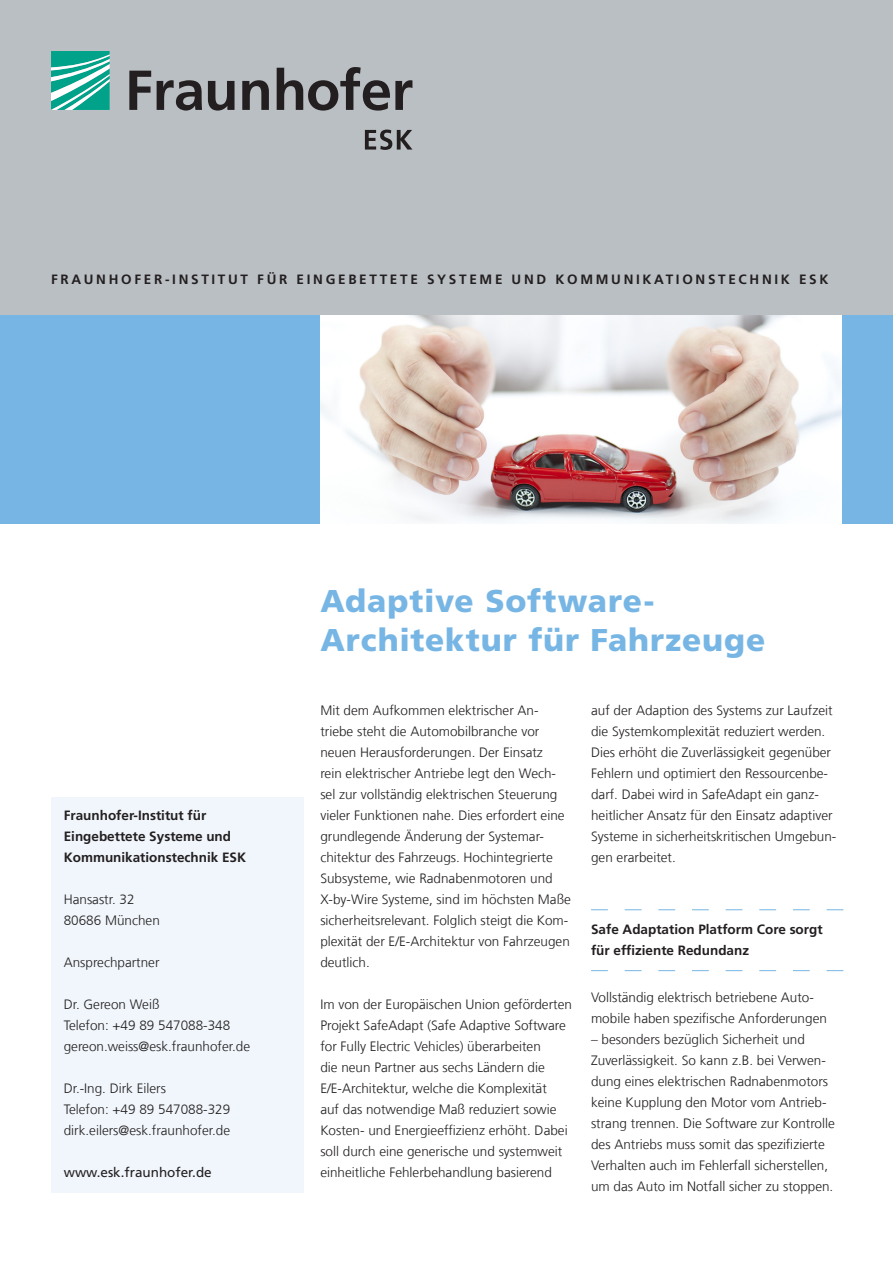
<style>
.page{position:relative;width:893px;height:1263px;background:#fff}
.page>*{position:absolute;margin:0;border:0;box-sizing:border-box;transform-origin:0 0}
.t1{font:900 31.5px "Frutiger LT Com";letter-spacing:.03em;color:#77b6e4}
.t2{font:300 13.5px/21px "Frutiger LT Com";color:#231f20}
.Zwischenüberschrift{font:700 13.5px/21px "Frutiger LT Com";color:#231f20}
.Zwischenüberschrift-2{font:700 13.5px "Frutiger LT Com";letter-spacing:.2em;color:#231f20}
.t3{font:13.5px "Frutiger LT Com";color:#231f20}
</style>
<div class="page">
<div style="left:0;top:0;width:893px;height:327px;background:#babfc3"></div>
<svg style="left:591px;top:909px;width:252px;height:1px"></svg>
<svg style="left:591px;top:970px;width:252px;height:1px"></svg>
<div style="left:51px;top:797px;width:252px;height:396px;background:#f0f6fb"></div>
<svg style="left:51px;top:51px;width:59px;height:59px"></svg>
<svg style="left:129px;top:67px;width:283px;height:44px"></svg>
<svg style="left:365px;top:130px;width:47px;height:20px"></svg>
<div style="left:0;top:315px;width:893px;height:209px;background:#77b6e4"></div>
<img style="left:320px;top:315px;width:522px;height:209px">
<p class="Zwischenüberschrift-2" style="left:51px;top:271px;width:779px">FRAUNHOFER-INSTITUT FÜR EINGEBETTETE SYSTEME UND KOMMUNIKATIONSTECHNIK ESK</p>
<p class="Zwischenüberschrift" style="left:64px;top:805px;width:144px">Fraunhofer-Institut für</p>
<p class="Zwischenüberschrift" style="left:64px;top:826px;width:169px">Eingebettete Systeme und</p>
<p class="Zwischenüberschrift" style="left:64px;top:847px;width:184px">Kommunikationstechnik ESK</p>
<p class="t2" style="left:64px;top:889px;width:72px">Hansastr. 32</p>
<p class="t2" style="left:64px;top:910px;width:98px">80686 München</p>
<p class="t2" style="left:64px;top:952px;width:97px">Ansprechpartner</p>
<p class="t2" style="left:64px;top:994px;width:97px">Dr. Gereon Weiß</p>
<p class="t2" style="left:64px;top:1015px;width:168px">Telefon: +49 89 547088-348</p>
<p class="t2" style="left:64px;top:1036px;width:188px">gereon.weiss@esk.fraunhofer.de</p>
<p class="t2" style="left:64px;top:1078px;width:104px">Dr.-Ing. Dirk Eilers</p>
<p class="t2" style="left:64px;top:1099px;width:168px">Telefon: +49 89 547088-329</p>
<p class="t2" style="left:64px;top:1120px;width:168px">dirk.eilers@esk.fraunhofer.de</p>
<p class="t3" style="left:64px;top:1164px;width:150px">www.esk.fraunhofer.de</p>
<p class="t1" style="left:320px;top:582px;width:336px">Adaptive Software-</p>
<p class="t1" style="left:320px;top:621px;width:446px">Architektur für Fahrzeuge</p>
<p class="t2" style="left:320px;top:700px;width:252px">Mit dem Aufkommen elektrischer An&shy;triebe steht die Automobilbranche vor neuen Herausforderungen. Der Einsatz<br>rein elektrischer Antriebe legt den Wech&shy;sel zur vollständig elektrischen Steuerung vieler Funktionen nahe. Dies erfordert eine grundlegende Änderung der Systemar&shy;chitektur des Fahrzeugs. Hochintegrierte Subsysteme, wie Radnabenmotoren und X-by-Wire Systeme, sind im höchsten Maße sicherheitsrelevant. Folglich steigt die Kom&shy;plexität der E/E-Architektur von Fahrzeugen deutlich.</p>
<p class="t2" style="left:320px;top:994px;width:253px">Im von der Europäischen Union geförderten Projekt SafeAdapt (Safe Adaptive Software for Fully Electric Vehicles) überarbeiten<br>die neun Partner aus sechs Ländern die E/E-Architektur, welche die Komplexität<br>auf das notwendige Maß reduziert sowie Kosten- und Energieeffizienz erhöht. Dabei soll durch eine generische und systemweit einheitliche Fehlerbehandlung basierend</p>
<p class="t2" style="left:591px;top:700px;width:247px">auf der Adaption des Systems zur Laufzeit die Systemkomplexität reduziert werden.<br>Dies erhöht die Zuverlässigkeit gegenüber Fehlern und optimiert den Ressourcenbe&shy;darf. Dabei wird in SafeAdapt ein ganz&shy;heitlicher Ansatz für den Einsatz adaptiver Systeme in sicherheitskritischen Umgebun&shy;gen erarbeitet.</p>
<p class="Zwischenüberschrift" style="left:591px;top:919px;width:233px">Safe Adaptation Platform Core sorgt für effiziente Redundanz</p>
<p class="t2" style="left:591px;top:987px;width:237px">Vollständig elektrisch betriebene Auto&shy;mobile haben spezifische Anforderungen</p>
<p class="t2" style="left:591px;top:1029px;width:245px">– besonders bezüglich Sicherheit und Zuverlässigkeit. So kann z.B. bei Verwen&shy;dung eines elektrischen Radnabenmotors keine Kupplung den Motor vom Antrieb&shy;strang trennen. Die Software zur Kontrolle des Antriebs muss somit das spezifizierte Verhalten auch im Fehlerfall sicherstellen, um das Auto im Notfall sicher zu stoppen.</p>
</div>
